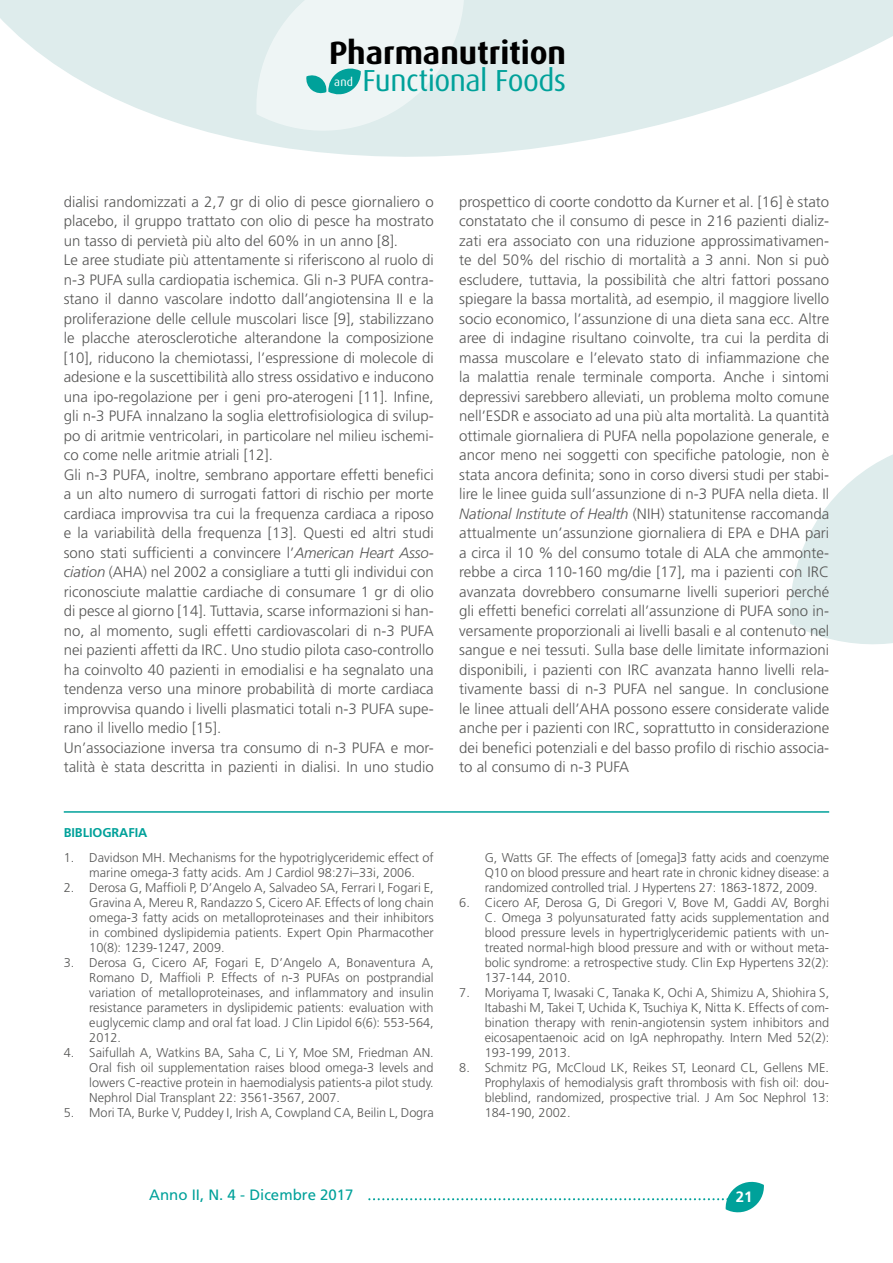
<style>
.page{position:relative;width:893px;height:1263px;background:#fff}
.page>*{position:absolute;margin:0;border:0;box-sizing:border-box;transform-origin:0 0}
.t1{font:700 32.25px "Dax";color:#000}
.t2{font:30.45px "Dax";letter-spacing:-.02em;color:#00a19a}
.t3{font:300 15px/19.5px "Frutiger LT Std";color:#575756}
.t4{font:15px "Frutiger LT Std";color:#00a19a}
.t5{font:700 15px "Frutiger LT Std";color:#fff}
.t6{font:300 12.75px/15px "Frutiger LT Std";color:#575756;text-align:justify}
.t7{font:700 12.75px "Frutiger LT Std";letter-spacing:-.005em;color:#00a19a}
.t8{font:11.7px "Dax";color:#fff}
.s1{font-style:italic}
</style>
<div class="page">
<svg style="left:0;top:0;width:893px;height:157px;fill:#deecec"></svg>
<svg style="left:790px;top:454px;width:103px;height:190px"></svg>
<svg style="left:369px;top:1181px;width:395px;height:32px"></svg>
<svg style="left:256px;top:0;width:208px;height:131px;background:#e2f0f0"></svg>
<hr style="left:64px;top:811px;width:765px;height:2px;background:#00a19a">
<h1 class="t1" style="left:329px;top:35px;width:239px">Pharmanutrition</h1>
<p class="t8" style="left:334px;top:76px;width:20px">and</p>
<h2 class="t2" style="left:363px;top:64px;width:205px">Functional Foods</h2>
<p class="t3" style="left:64px;top:192px;width:371px">dialisi randomizzati a 2,7 gr di olio di pesce giornaliero o placebo, il gruppo trattato con olio di pesce ha mostrato un tasso di pervietà più alto del 60% in un anno [8].<br>Le aree studiate più attentamente si riferiscono al ruolo di n-3 PUFA sulla cardiopatia ischemica. Gli n-3 PUFA contra&shy;stano il danno vascolare indotto dall’angiotensina II e la proliferazione delle cellule muscolari lisce [9], stabilizzano le placche aterosclerotiche alterandone la composizione [10], riducono la chemiotassi, l’espressione di molecole di adesione e la suscettibilità allo stress ossidativo e inducono una ipo-regolazione per i geni pro-aterogeni [11]. Infine, gli n-3 PUFA innalzano la soglia elettrofisiologica di svilup&shy;po di aritmie ventricolari, in particolare nel milieu ischemi&shy;co come nelle aritmie atriali [12].<br>Gli n-3 PUFA, inoltre, sembrano apportare effetti benefici a un alto numero di surrogati fattori di rischio per morte cardiaca improvvisa tra cui la frequenza cardiaca a riposo e la variabilità della frequenza [13]. Questi ed altri studi sono stati sufficienti a convincere l’<span class="s1">American Heart Asso&shy;ciation</span> (AHA) nel 2002 a consigliare a tutti gli individui con riconosciute malattie cardiache di consumare 1 gr di olio di pesce al giorno [14]. Tuttavia, scarse informazioni si han&shy;no, al momento, sugli effetti cardiovascolari di n-3 PUFA nei pazienti affetti da IRC. Uno studio pilota caso-controllo ha coinvolto 40 pazienti in emodialisi e ha segnalato una tendenza verso una minore probabilità di morte cardiaca improvvisa quando i livelli plasmatici totali n-3 PUFA supe&shy;rano il livello medio [15].<br>Un’associazione inversa tra consumo di n-3 PUFA e mor&shy;talità è stata descritta in pazienti in dialisi. In uno studio</p>
<p class="t3" style="left:459px;top:192px;width:371px;text-align:justify">prospettico di coorte condotto da Kurner et al. [16] è stato constatato che il consumo di pesce in 216 pazienti dializ&shy;zati era associato con una riduzione approssimativamen&shy;te del 50% del rischio di mortalità a 3 anni. Non si può escludere, tuttavia, la possibilità che altri fattori possano spiegare la bassa mortalità, ad esempio, il maggiore livello socio economico, l’assunzione di una dieta sana ecc. Altre aree di indagine risultano coinvolte, tra cui la perdita di massa muscolare e l’elevato stato di infiammazione che la malattia renale terminale comporta. Anche i sintomi depressivi sarebbero alleviati, un problema molto comune nell’ESDR e associato ad una più alta mortalità. La quantità ottimale giornaliera di PUFA nella popolazione generale, e ancor meno nei soggetti con specifiche patologie, non è stata ancora definita; sono in corso diversi studi per stabi&shy;lire le linee guida sull’assunzione di n-3 PUFA nella dieta. Il <span class="s1">National Institute of Health</span> (NIH) statunitense raccomanda attualmente un’assunzione giornaliera di EPA e DHA pari a circa il 10 % del consumo totale di ALA che ammonte&shy;rebbe a circa 110-160 mg/die [17], ma i pazienti con IRC avanzata dovrebbero consumarne livelli superiori perché gli effetti benefici correlati all’assunzione di PUFA sono in&shy;versamente proporzionali ai livelli basali e al contenuto nel sangue e nei tessuti. Sulla base delle limitate informazioni disponibili, i pazienti con IRC avanzata hanno livelli rela&shy;tivamente bassi di n-3 PUFA nel sangue. In conclusione le linee attuali dell’AHA possono essere considerate valide anche per i pazienti con IRC, soprattutto in considerazione dei benefici potenziali e del basso profilo di rischio associa&shy;to al consumo di n-3 PUFA</p>
<p class="t7" style="left:64px;top:825px;width:85px">BIBLIOGRAFIA</p>
<p class="t6" style="left:64px;top:851px;width:371px;text-align:center">1. Davidson MH. Mechanisms for the hypotriglyceridemic effect of marine omega-3 fatty acids. Am J Cardiol 98:27i–33i, 2006.</p>
<p class="t6" style="left:89px;top:881px;width:346px;text-indent:-26px">2. Derosa G, Maffioli P, D’Angelo A, Salvadeo SA, Ferrari I, Fogari E, Gravina A, Mereu R, Randazzo S, Cicero AF. Effects of long chain omega-3 fatty acids on metalloproteinases and their inhibitors in combined dyslipidemia patients. Expert Opin Pharmacother 10(8): 1239-1247, 2009.</p>
<p class="t6" style="left:89px;top:955px;width:346px;text-indent:-26px">3. Derosa G, Cicero AF, Fogari E, D’Angelo A, Bonaventura A, Romano D, Maffioli P. Effects of n-3 PUFAs on postprandial variation of metalloproteinases, and inflammatory and insulin resistance parameters in dyslipidemic patients: evaluation with euglycemic clamp and oral fat load. J Clin Lipidol 6(6): 553-564, 2012.</p>
<p class="t6" style="left:89px;top:1045px;width:346px;text-indent:-26px">4. Saifullah A, Watkins BA, Saha C, Li Y, Moe SM, Friedman AN.<br>Oral fish oil supplementation raises blood omega-3 levels and lowers C-reactive protein in haemodialysis patients-a pilot study.<br>Nephrol Dial Transplant 22: 3561-3567, 2007.</p>
<p class="t6" style="left:64px;top:1105px;width:371px">5. Mori TA, Burke V, Puddey I, Irish A, Cowpland CA, Beilin L, Dogra</p>
<p class="t6" style="left:485px;top:850px;width:346px">G, Watts GF. The effects of [omega]3 fatty acids and coenzyme Q10 on blood pressure and heart rate in chronic kidney disease: a randomized controlled trial. J Hypertens 27: 1863-1872, 2009.</p>
<p class="t6" style="left:485px;top:895px;width:346px;text-indent:-26px">6. Cicero AF, Derosa G, Di Gregori V, Bove M, Gaddi AV, Borghi C. Omega 3 polyunsaturated fatty acids supplementation and blood pressure levels in hypertriglyceridemic patients with un&shy;treated normal-high blood pressure and with or without meta&shy;bolic syndrome: a retrospective study. Clin Exp Hypertens 32(2):<br>137-144, 2010.</p>
<p class="t6" style="left:485px;top:985px;width:346px;text-indent:-26px">7. Moriyama T, Iwasaki C, Tanaka K, Ochi A, Shimizu A, Shiohira S, Itabashi M, Takei T, Uchida K, Tsuchiya K, Nitta K. Effects of com&shy;bination therapy with renin-angiotensin system inhibitors and eicosapentaenoic acid on IgA nephropathy. Intern Med 52(2):<br>193-199, 2013.</p>
<p class="t6" style="left:485px;top:1060px;width:346px;text-indent:-26px">8. Schmitz PG, McCloud LK, Reikes ST, Leonard CL, Gellens ME.<br>Prophylaxis of hemodialysis graft thrombosis with fish oil: dou&shy;bleblind, randomized, prospective trial. J Am Soc Nephrol 13:<br>184-190, 2002.</p>
<p class="t4" style="left:149px;top:1186px;width:206px">Anno II, N. 4 - Dicembre 2017</p>
<p class="t5" style="left:736px;top:1188px;width:18px">21</p>
</div>
